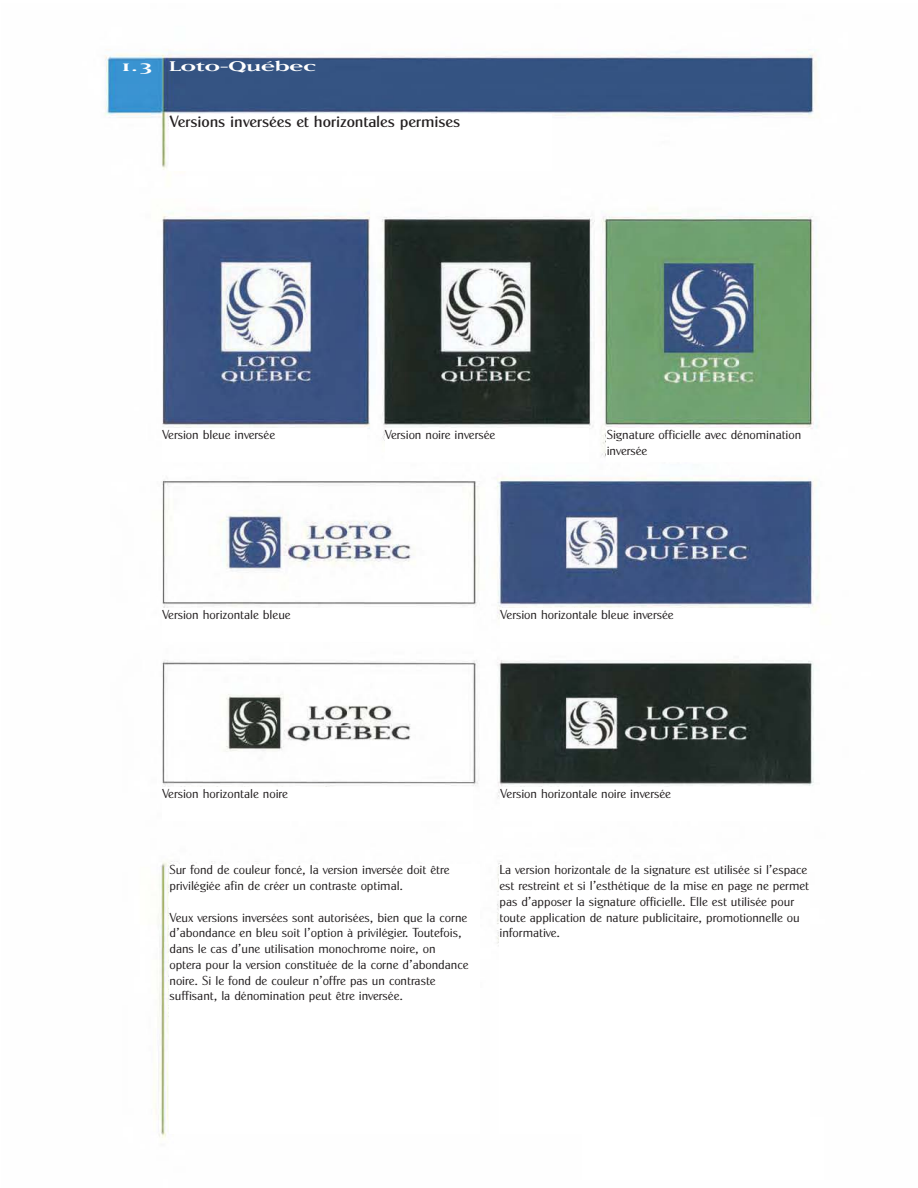
<style>
.page{position:relative;width:918px;height:1188px;background:#fff}
.page>*{position:absolute;margin:0;border:0;box-sizing:border-box;transform-origin:0 0}
.t1{font:16.5px "Cg Globe Gothic Dm";color:#231f20}
.t2{font:16.5px "Matrix Wide";letter-spacing:-.05em;color:#fff}
.t3{font:13.2px/15.8px "Cg Globe Gothic Lt";color:#231f20}
.s1{font-size:18px}
</style>
<div class="page">
<img style="left:104px;top:49px;width:716px;height:1090px">
<div style="left:582px;top:1118px;width:242px;height:62px;background:#fff"></div>
<div style="left:170px;top:864px;width:310px;height:270px;background:#fff"></div>
<div style="left:500px;top:864px;width:310px;height:270px;background:#fff"></div>
<div style="left:170px;top:114px;width:382px;height:57px;background:#fff"></div>
<div style="left:162px;top:429px;width:205px;height:33px;background:#fff"></div>
<div style="left:385px;top:429px;width:204px;height:33px;background:#fff"></div>
<div style="left:607px;top:429px;width:203px;height:33px;background:#fff"></div>
<div style="left:162px;top:608px;width:310px;height:33px;background:#fff"></div>
<div style="left:500px;top:608px;width:310px;height:33px;background:#fff"></div>
<div style="left:162px;top:787px;width:310px;height:34px;background:#fff"></div>
<div style="left:500px;top:787px;width:310px;height:34px;background:#fff"></div>
<p class="t2" style="left:122px;top:59px;width:196px"><span class="s1">1.3</span> Loto-Québec</p>
<p class="t1" style="left:170px;top:115px;width:292px">Versions inversées et horizontales permises</p>
<p class="t3" style="left:162px;top:428px;width:115px">Version bleue inversée</p>
<p class="t3" style="left:385px;top:428px;width:112px">Version noire inversée</p>
<p class="t3" style="left:607px;top:428px;width:196px">Signature officielle avec dénomination inversée</p>
<p class="t3" style="left:162px;top:608px;width:130px">Version horizontale bleue</p>
<p class="t3" style="left:500px;top:608px;width:175px">Version horizontale bleue inversée</p>
<p class="t3" style="left:162px;top:787px;width:128px">Version horizontale noire</p>
<p class="t3" style="left:500px;top:787px;width:172px">Version horizontale noire inversée</p>
<p class="t3" style="left:170px;top:863px;width:282px">Sur fond de couleur foncé, la version inversée doit être privilégiée afin de créer un contraste optimal.</p>
<p class="t3" style="left:170px;top:911px;width:301px">Veux versions inversées sont autorisées, bien que la corne d’abondance en bleu soit l’option à privilégier. Toutefois, dans le cas d’une utilisation monochrome noire, on optera pour la version constituée de la corne d’abondance noire. Si le fond de couleur n’offre pas un contraste suffisant, la dénomination peut être inversée.</p>
<p class="t3" style="left:500px;top:863px;width:311px">La version horizontale de la signature est utilisée si l’espace est restreint et si l’esthétique de la mise en page ne permet pas d’apposer la signature officielle. Elle est utilisée pour toute application de nature publicitaire, promotionnelle ou informative.</p>
</div>
